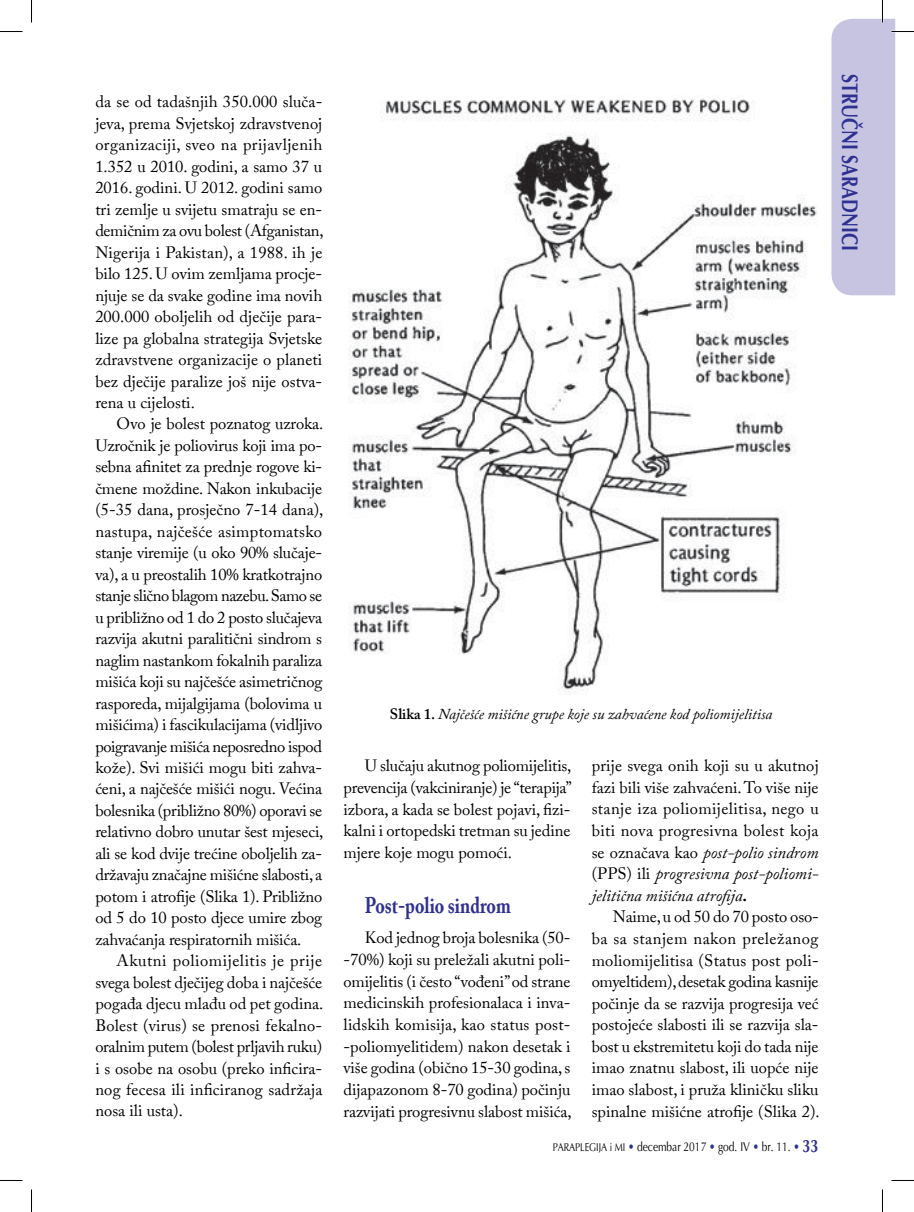
<style>
.page{position:relative;width:914px;height:1212px;background:#fff}
.page>*{position:absolute;margin:0;border:0;box-sizing:border-box;transform-origin:0 0}
.t1{font:700 22.5px "Adobe Caslon Pro";color:#2e3092;scale:.8 1}
.t2{font:700 22.5px "Optima";color:#2e3092;scale:.8 1}
.t3{font:16.5px/21.5px "Adobe Caslon Pro";letter-spacing:-.01em;color:#000;text-align:justify}
.t4{font:italic 15px "Adobe Caslon Pro";color:#000}
.t5{font:12.75px "Optima";color:#000;scale:.8 1}
.s1{font-weight:600;font-style:normal}
.s2{font-style:italic}
.s3{font-weight:700}
.s4{font-size:11.25px}
.s5{color:#2e3092}
.s6{font-weight:700;font-size:18px;color:#2e3092}
</style>
<div class="page">
<img style="left:349px;top:98px;width:468px;height:595px">
<svg style="left:0;top:31px;width:22px;height:1px"></svg>
<svg style="left:31px;top:0;width:1px;height:22px"></svg>
<svg style="left:31px;top:1189px;width:1px;height:22px"></svg>
<svg style="left:831px;top:0;width:82px;height:295px"></svg>
<svg style="left:882px;top:1189px;width:1px;height:22px"></svg>
<p class="t3" style="left:95px;top:91px;width:230px">da se od tadašnjih 350.000 sluča&shy;jeva, prema Svjetskoj zdravstvenoj organizaciji, sveo na prijavljenih 1.352 u 2010. godini, a samo 37 u 2016. godini. U 2012. godini samo tri zemlje u svijetu smatraju se en&shy;demičnim za ovu bolest (Afganistan, Nigerija i Pakistan), a 1988. ih je bilo 125. U ovim zemljama procje&shy;njuje se da svake godine ima novih 200.000 oboljelih od dječije para&shy;lize pa globalna strategija Svjetske zdravstvene organizacije o planeti bez dječije paralize još nije ostva&shy;rena u cijelosti.</p>
<p class="t3" style="left:95px;top:413px;width:229px;text-align:left;text-indent:21px">Ovo je bolest poznatog uzroka.<br>Uzročnik je poliovirus koji ima po&shy;sebna afinitet za prednje rogove ki&shy;čmene moždine. Nakon inkubacije (5-35 dana, prosječno 7-14 dana), nastupa, najčešće asimptomatsko stanje viremije (u oko 90% slučaje&shy;va), a u preostalih 10% kratkotrajno stanje slično blagom nazebu. Samo se u približno od 1 do 2 posto slučajeva razvija akutni paralitični sindrom s naglim nastankom fokalnih paraliza mišića koji su najčešće asimetričnog rasporeda, mijalgijama (bolovima u mišićima) i fascikulacijama (vidljivo poigravanje mišića neposredno ispod kože). Svi mišići mogu biti zahva&shy;ćeni, a najčešće mišići nogu. Većina bolesnika (približno 80%) oporavi se relativno dobro unutar šest mjeseci, ali se kod dvije trećine oboljelih za&shy;državaju značajne mišićne slabosti, a potom i atrofije (Slika 1). Približno od 5 do 10 posto djece umire zbog zahvaćanja respiratornih mišića.</p>
<p class="t3" style="left:95px;top:949px;width:229px;text-indent:21px">Akutni poliomijelitis je prije svega bolest dječijeg doba i najčešće pogađa djecu mlađu od pet godina.<br>Bolest (virus) se prenosi fekalno&shy;oralnim putem (bolest prljavih ruku) i s osobe na osobu (preko inficira&shy;nog fecesa ili inficiranog sadržaja nosa ili usta).</p>
<p class="t4" style="left:390px;top:704px;width:384px"><span class="s1">Slika 1.</span> Najčešće mišićne grupe koje su zahvaćene kod poliomijelitisa</p>
<p class="t3" style="left:343px;top:754px;width:230px;text-indent:21px">U slučaju akutnog poliomijelitis, prevencija (vakciniranje) je “terapija” izbora, a kada se bolest pojavi, fizi&shy;kalni i ortopedski tretman su jedine mjere koje mogu pomoći.</p>
<h1 class="t1" style="left:365px;top:891px;width:184px">Post-polio sindrom</h1>
<p class="t3" style="left:343px;top:926px;width:230px;text-indent:21px">Kod jednog broja bolesnika (50- -70%) koji su preležali akutni poli&shy;omijelitis (i često “vođeni” od strane medicinskih profesionalaca i inva&shy;lidskih komisija, kao status post--poliomyelitidem) nakon desetak i više godina (obično 15-30 godina, s dijapazonom 8-70 godina) počinju razvijati progresivnu slabost mišića,</p>
<p class="t3" style="left:591px;top:754px;width:228px">prije svega onih koji su u akutnoj fazi bili više zahvaćeni. To više nije stanje iza poliomijelitisa, nego u biti nova progresivna bolest koja se označava kao <span class="s2">post-polio sindrom </span>(PPS) ili <span class="s2">progresivna post-poliomi&shy;jelitična mišićna atrofija</span><span class="s3">.</span></p>
<p class="t3" style="left:591px;top:905px;width:229px;text-indent:21px">Naime, u od 50 do 70 posto oso&shy;ba sa stanjem nakon preležanog moliomijelitisa (Status post poli&shy;omyeltidem), desetak godina kasnije počinje da se razvija progresija već postojeće slabosti ili se razvija sla&shy;bost u ekstremitetu koji do tada nije imao znatnu slabost, ili uopće nije imao slabost, i pruža kliničku sliku spinalne mišićne atrofije (Slika 2).</p>
<p class="t5" style="left:552px;top:1137px;width:334px"><span class="s4">Paraplegija i mi</span> <span class="s5">•</span> decembar 2017 <span class="s5">•</span> god. IV <span class="s5">•</span> br. 11. <span class="s5">•</span> <span class="s6">33</span></p>
<h1 class="t2" style="left:863px;top:74px;width:223px;rotate:90deg">STRUČNI SARADNICI</h1>
</div>
